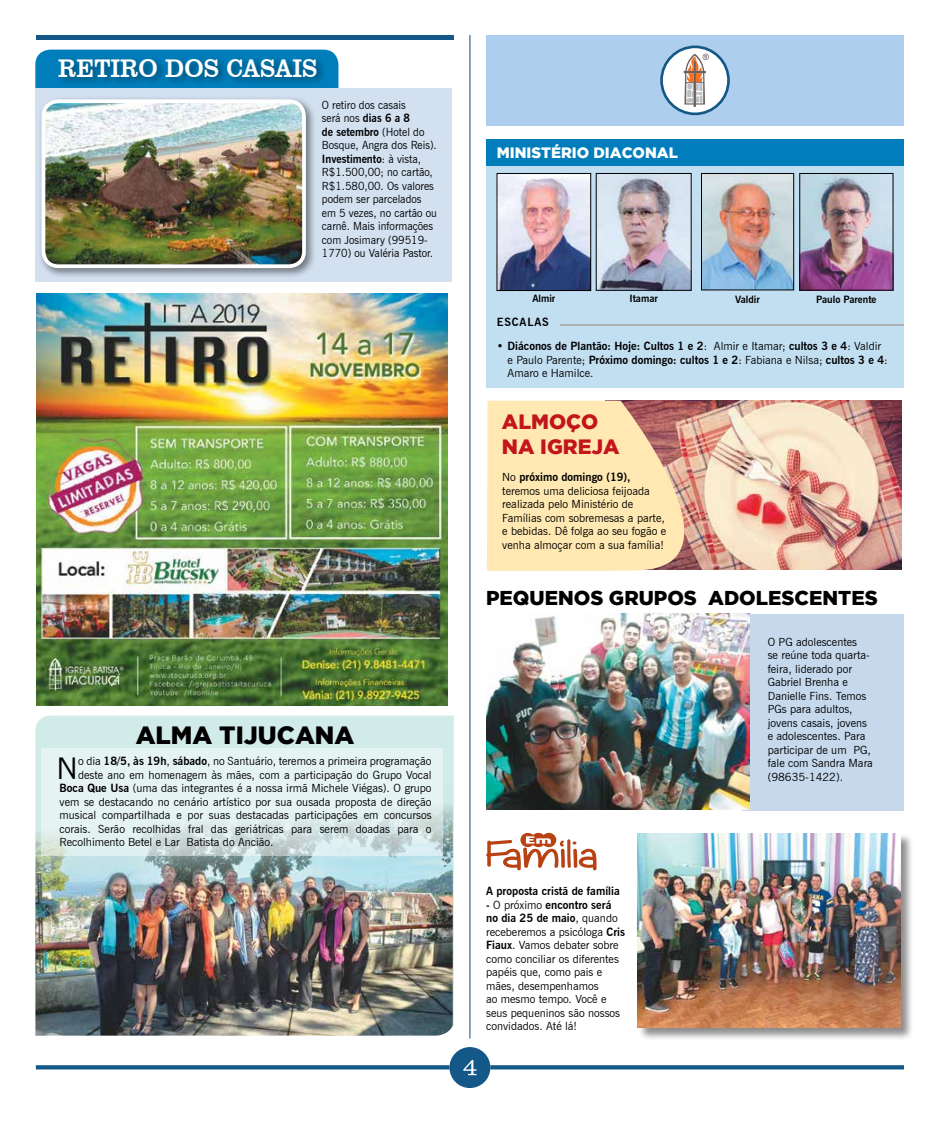
<style>
.page{position:relative;width:939px;height:1124px;background:#fff}
.page>*{position:absolute;margin:0;border:0;box-sizing:border-box;transform-origin:0 0}
.t1{font:29.88px "News Gothic BT";color:#000}
.t2{font:26.12px "Clarendon BT";color:#fff;scale:.91 1}
.t3{font:900 24.88px "Gotham";color:#000}
.t4{font:900 20.62px/24.8px "Gotham";color:#c2151c}
.t5{font:900 20px "Gotham";color:#000}
.t6{font:900 15px "Gotham";color:#fff}
.t7{font:11.25px/13.5px "News Gothic BT";color:#000}
.t8{font:11.25px/13.5px "News Gothic BT";color:#000;scale:.95 1}
.t9{font:700 11.25px/13.5px "News Gothic BT";color:#000}
.t10{font:700 11.25px "News Gothic BT";letter-spacing:.07em;color:#000}
.t11{font:700 10px "News Gothic BT";color:#000}
.s1{font-weight:700}
.s2{font-weight:400}
</style>
<div class="page">
<div style="left:742px;top:613px;width:162px;height:197px;background:#c5d8ec"></div>
<img style="left:752px;top:400px;width:149px;height:169px">
<div style="left:35px;top:715px;width:419px;height:309px;background:#d1ebe9"></div>
<img style="left:35px;top:784px;width:418px;height:251px">
<div style="left:35px;top:50px;width:303px;height:38px;background:#007ebb"></div>
<div style="left:35px;top:88px;width:417px;height:193px;background:#d2e0f0"></div>
<div style="left:449px;top:1046px;width:41px;height:41px;background:#145887;border-radius:50%"></div>
<hr style="left:469px;top:35px;width:1px;height:1003px;background:#145887">
<div style="left:486px;top:35px;width:418px;height:91px;background:#adceec"></div>
<div style="left:662px;top:47px;width:66px;height:67px;background:#fff;border-radius:50%"></div>
<div style="left:660px;top:46px;width:70px;height:69px;border:3px solid #145887;border-radius:50%"></div>
<svg style="left:684px;top:54px;width:25px;height:53px"></svg>
<svg style="left:36px;top:1059px;width:868px;height:15px"></svg>
<hr style="left:36px;top:35px;width:417px;height:4px;background:#145887">
<div style="left:486px;top:154px;width:418px;height:233px;background:#c2dff2"></div>
<div style="left:486px;top:139px;width:418px;height:26px;background:#007ebb"></div>
<hr style="left:560px;top:324px;width:344px;height:2px;background:#adafb2">
<img style="left:37px;top:294px;width:411px;height:411px">
<img style="left:598px;top:175px;width:91px;height:113px">
<img style="left:499px;top:175px;width:90px;height:114px">
<div style="left:497px;top:173px;width:94px;height:118px;border:1px solid #000"></div>
<img style="left:802px;top:175px;width:89px;height:113px">
<img style="left:703px;top:175px;width:89px;height:113px">
<div style="left:701px;top:173px;width:93px;height:117px;border:1px solid #000"></div>
<div style="left:56px;top:55px;width:270px;height:32px;background:#000;opacity:.45"></div>
<div style="left:638px;top:833px;width:276px;height:208px;background:#000;opacity:.45"></div>
<img style="left:638px;top:833px;width:262px;height:194px">
<svg style="left:486px;top:832px;width:111px;height:38px"></svg>
<svg style="left:41px;top:748px;width:401px;height:107px;background:#dfeeed"></svg>
<svg style="left:487px;top:400px;width:265px;height:171px;background:#f0d0a7"></svg>
<img style="left:486px;top:613px;width:263px;height:196px">
<div style="left:38px;top:96px;width:278px;height:182px;background:#000;opacity:.45"></div>
<img style="left:43px;top:101px;width:261px;height:165px">
<div style="left:42px;top:99px;width:264px;height:169px;border:4px solid #fff;border-radius:15px"></div>
<h2 class="t2" style="left:58px;top:51px;width:287px">RETIRO DOS CASAIS</h2>
<p class="t8" style="left:322px;top:98px;width:123px">O retiro dos casais<br>será nos <span class="s1">dias 6 a 8<br>de setembro</span> (Hotel do<br>Bosque, Angra dos Reis).<br><span class="s1">Investimento</span>: à vista,<br>R$1.500,00; no cartão,<br>R$1.580,00. Os valores podem ser parcelados em 5 vezes, no cartão ou carnê. Mais informações com Josimary (99519-<br>1770) ou Valéria Pastor.</p>
<h3 class="t3" style="left:136px;top:720px;width:220px">ALMA TIJUCANA</h3>
<h1 class="t1" style="left:57px;top:750px;width:23px">N</h1>
<p class="t7" style="left:78px;top:754px;width:355px">o dia <span class="s1">18/5, às 19h</span>, <span class="s1">sábado</span>, no Santuário, teremos a primeira programação</p>
<p class="t7" style="left:78px;top:768px;width:355px">deste ano em homenagem às mães, com a participação do Grupo Vocal</p>
<p class="t7" style="left:60px;top:781px;width:374px"><span class="s1">Boca Que Usa</span> (uma das integrantes é a nossa irmã Michele Viégas). O grupo</p>
<p class="t7" style="left:60px;top:795px;width:374px">vem se destacando no cenário artístico por sua ousada proposta de direção</p>
<p class="t7" style="left:60px;top:808px;width:374px">musical compartilhada e por suas destacadas participações em concursos</p>
<p class="t7" style="left:60px;top:822px;width:374px">corais. Serão recolhidas fral das geriátricas para serem doadas para o</p>
<p class="t7" style="left:60px;top:835px;width:215px">Recolhimento Betel e Lar Batista do Ancião.</p>
<h3 class="t6" style="left:497px;top:144px;width:183px">MINISTÉRIO DIACONAL</h3>
<p class="t11" style="left:532px;top:292px;width:25px">Almir</p>
<p class="t11" style="left:629px;top:292px;width:30px">Itamar</p>
<p class="t11" style="left:735px;top:293px;width:26px">Valdir</p>
<p class="t11" style="left:816px;top:293px;width:62px">Paulo Parente</p>
<p class="t10" style="left:497px;top:315px;width:53px">ESCALAS</p>
<p class="t9" style="left:508px;top:339px;width:382px;text-indent:-11px">• Diáconos de Plantão: Hoje: Cultos 1 e 2<span class="s2">: Almir e Itamar;</span> cultos 3 e 4<span class="s2">: Valdir e Paulo Parente;</span> Próximo domingo: cultos 1 e 2<span class="s2">: Fabiana e Nilsa;</span> cultos 3 e 4<span class="s2">:<br>Amaro e Hamilce.</span></p>
<h3 class="t4" style="left:502px;top:408px;width:119px">ALMOÇO<br>NA IGREJA</h3>
<p class="t7" style="left:502px;top:470px;width:165px">No <span class="s1">próximo domingo (19), </span>teremos uma deliciosa feijoada realizada pelo Ministério de<br>Famílias com sobremesas a parte, e bebidas. Dê folga ao seu fogão e venha almoçar com a sua família!</p>
<h3 class="t5" style="left:486px;top:586px;width:393px">PEQUENOS GRUPOS ADOLESCENTES</h3>
<p class="t9" style="left:486px;top:884px;width:135px">A proposta cristã de família</p>
<p class="t7" style="left:486px;top:897px;width:140px"><span class="s1">-</span> O próximo <span class="s1">encontro será no dia 25 de maio</span>, quando receberemos a psicóloga <span class="s1">Cris<br>Fiaux</span>. Vamos debater sobre como conciliar os diferentes papéis que, como pais e mães, desempenhamos<br>ao mesmo tempo. Você e seus pequeninos são nossos convidados. Até lá!</p>
<p class="t7" style="left:768px;top:635px;width:107px">O PG adolescentes<br>se reúne toda quarta&shy;feira, liderado por<br>Gabriel Brenha e<br>Danielle Fins. Temos<br>PGs para adultos, jovens casais, jovens e adolescentes. Para participar de um PG, fale com Sandra Mara (98635-1422).</p>
</div>
